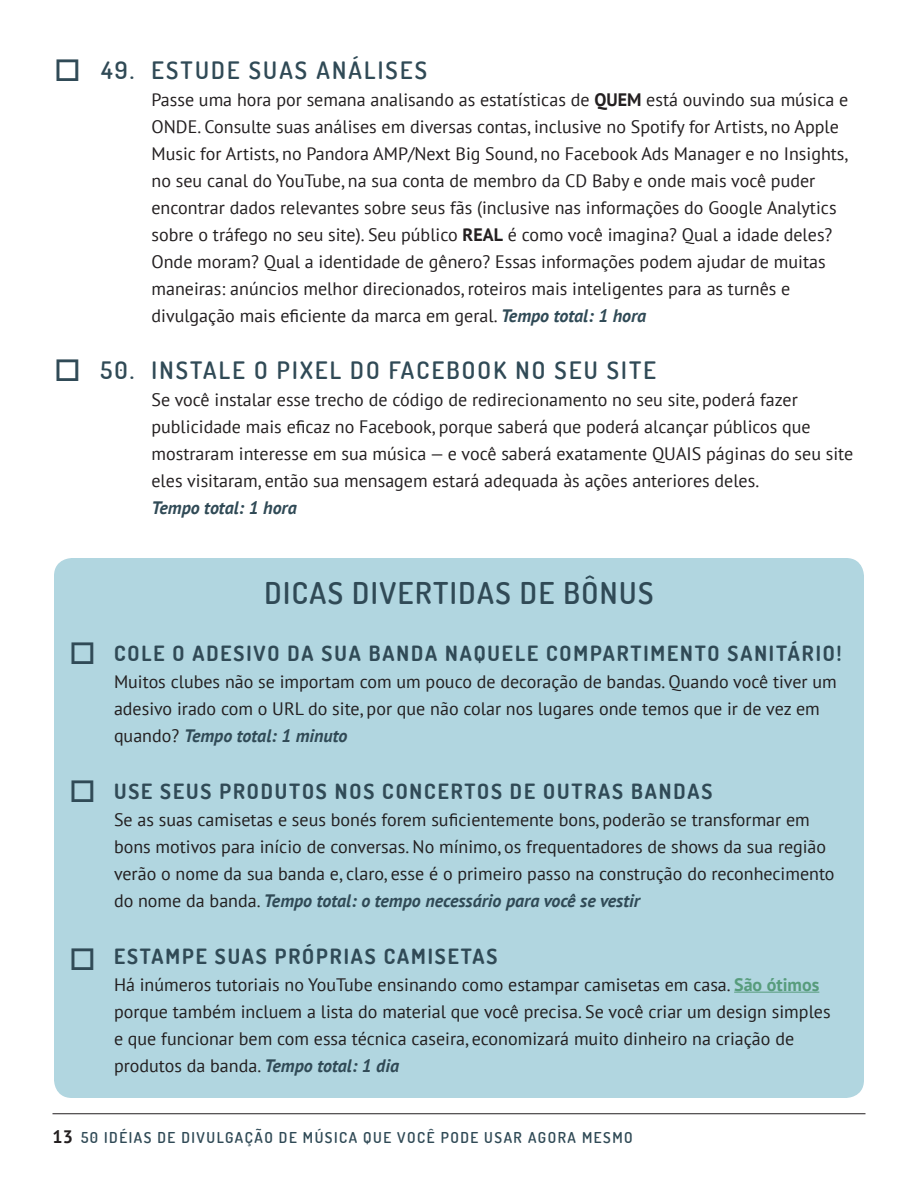
<style>
.page{position:relative;width:918px;height:1188px;background:#fff}
.page>*{position:absolute;margin:0;border:0;box-sizing:border-box;transform-origin:0 0}
.Subhead_02{font:600 30px "Dosis";letter-spacing:.05em;color:#304a56}
.t1{font:600 24px "Dosis";letter-spacing:.09em;color:#304a56}
.Checklist{font:700 21px "Dosis";letter-spacing:.09em;color:#304a56}
.Checklist-2{font:18px/27px "PT Sans";color:#231f20}
.t2{font:600 15px "Dosis";letter-spacing:.1em;color:#304a56}
.s1{font-weight:700}
.s2{font-weight:700;font-style:italic;color:#304a56}
.s3{font-weight:700;color:#579c7c}
.s4{font-family:"PT Sans";font-weight:700;font-size:18px;color:#231f20}
</style>
<div class="page">
<hr style="left:52px;top:1113px;width:814px;height:1px;background:#231f20">
<div style="left:54px;top:558px;width:810px;height:540px;background:#b1d6e0;border-radius:18px"></div>
<hr style="left:734px;top:992px;width:85px;height:1px;background:#579c7c">
<p class="t1" style="left:101px;top:54px;width:327px">49. ESTUDE SUAS ANÁLISES</p>
<p class="Checklist-2" style="left:152px;top:85px;width:698px">Passe uma hora por semana analisando as estatísticas de <span class="s1">QUEM</span> está ouvindo sua música e ONDE. Consulte suas análises em diversas contas, inclusive no Spotify for Artists, no Apple Music for Artists, no Pandora AMP/Next Big Sound, no Facebook Ads Manager e no Insights, no seu canal do YouTube, na sua conta de membro da CD Baby e onde mais você puder encontrar dados relevantes sobre seus fãs (inclusive nas informações do Google Analytics sobre o tráfego no seu site). Seu público <span class="s1">REAL</span> é como você imagina? Qual a idade deles?<br>Onde moram? Qual a identidade de gênero? Essas informações podem ajudar de muitas maneiras: anúncios melhor direcionados, roteiros mais inteligentes para as turnês e divulgação mais eficiente da marca em geral. <span class="s2">Tempo total: 1 hora</span></p>
<p class="t1" style="left:100px;top:354px;width:557px">50. INSTALE O PIXEL DO FACEBOOK NO SEU SITE</p>
<p class="Checklist-2" style="left:152px;top:385px;width:703px">Se você instalar esse trecho de código de redirecionamento no seu site, poderá fazer publicidade mais eficaz no Facebook, porque saberá que poderá alcançar públicos que mostraram interesse em sua música — e você saberá exatamente QUAIS páginas do seu site eles visitaram, então sua mensagem estará adequada às ações anteriores deles.<br><span class="s2">Tempo total: 1 hora</span></p>
<p class="Subhead_02" style="left:264px;top:573px;width:391px">DICAS DIVERTIDAS DE BÔNUS</p>
<p class="Checklist" style="left:114px;top:640px;width:729px">COLE O ADESIVO DA SUA BANDA NAQUELE COMPARTIMENTO SANITÁRIO!</p>
<p class="Checklist-2" style="left:114px;top:668px;width:724px">Muitos clubes não se importam com um pouco de decoração de bandas. Quando você tiver um adesivo irado com o URL do site, por que não colar nos lugares onde temos que ir de vez em quando? <span class="s2">Tempo total: 1 minuto</span></p>
<p class="Checklist" style="left:114px;top:778px;width:600px">USE SEUS PRODUTOS NOS CONCERTOS DE OUTRAS BANDAS</p>
<p class="Checklist-2" style="left:114px;top:806px;width:722px">Se as suas camisetas e seus bonés forem suficientemente bons, poderão se transformar em bons motivos para início de conversas. No mínimo, os frequentadores de shows da sua região verão o nome da sua banda e, claro, esse é o primeiro passo na construção do reconhecimento do nome da banda. <span class="s2">Tempo total: o tempo necessário para você se vestir</span></p>
<p class="Checklist" style="left:114px;top:943px;width:385px">ESTAMPE SUAS PRÓPRIAS CAMISETAS</p>
<p class="Checklist-2" style="left:114px;top:971px;width:718px">Há inúmeros tutoriais no YouTube ensinando como estampar camisetas em casa. <span class="s3">São ótimos </span>porque também incluem a lista do material que você precisa. Se você criar um design simples e que funcionar bem com essa técnica caseira, economizará muito dinheiro na criação de produtos da banda. <span class="s2">Tempo total: 1 dia</span></p>
<p class="t2" style="left:52px;top:1128px;width:582px"><span class="s4">13</span> 50 IDÉIAS DE DIVULGAÇÃO DE MÚSICA QUE VOCÊ PODE USAR AGORA MESMO</p>
</div>
